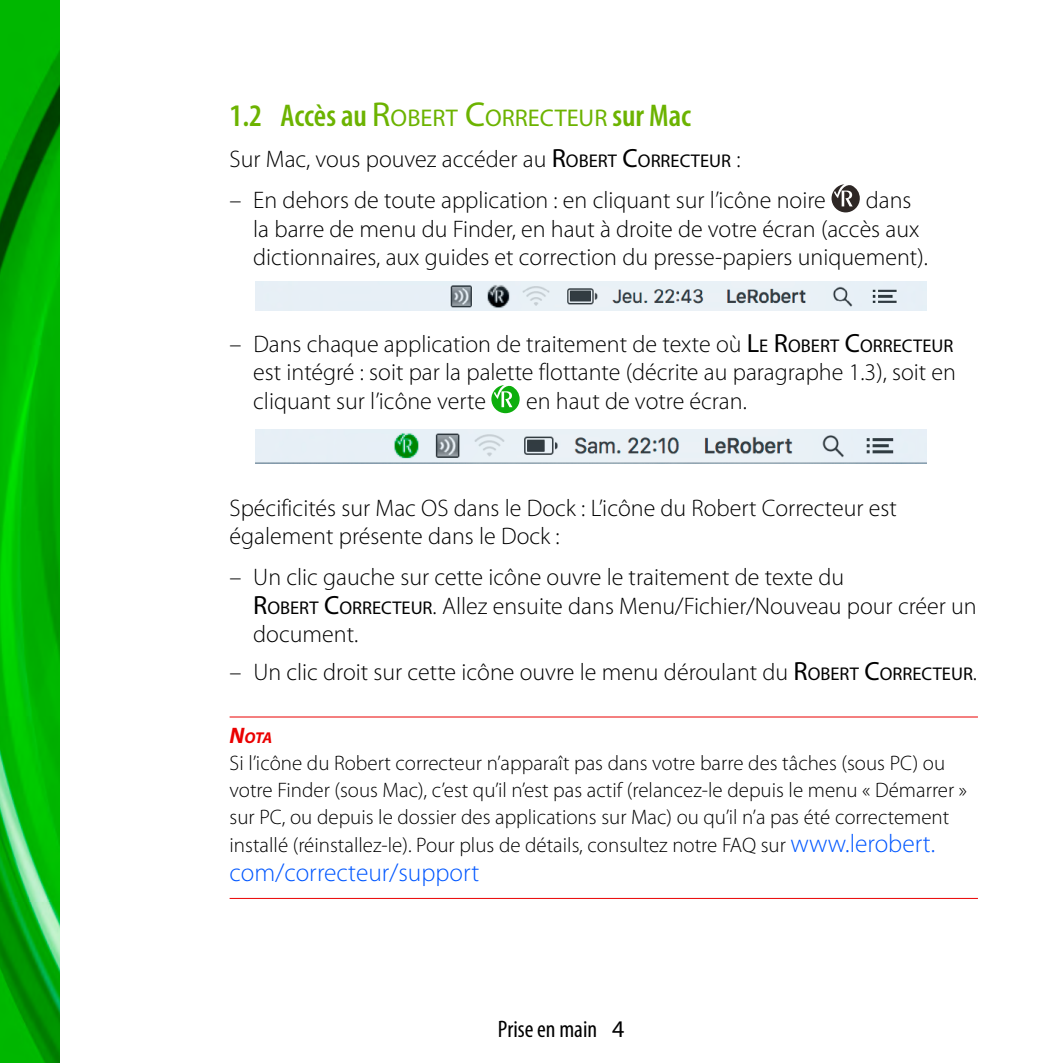
<style>
.page{position:relative;width:1063px;height:1063px;background:#fff}
.page>*{position:absolute;margin:0;border:0;box-sizing:border-box;transform-origin:0 0}
.t1{font:600 condensed 31.5px "Myriad Pro";color:#6cb300}
.t2{font:300 25.5px "Myriad Pro";color:#0057ff}
.t3{font:300 24px/28.5px "Myriad Pro";color:#000}
.t4{font:condensed 24px "Myriad Pro";color:#000}
.t5{font:300 21px/27.6px "Myriad Pro";color:#000}
.t6{font:italic 700 15.6px "Myriad Pro";color:#ea0000}
.s1{font-weight:400;font-stretch:normal;font-size:34.8px}
.s2{font-weight:400;font-stretch:normal;font-size:24.3px}
.s3{font-weight:400;font-size:26.4px}
.s4{font-weight:400;font-size:18.6px}
.s5{font-size:22.5px}
.s6{font-size:25.5px;color:#0057ff}
.s7{font-stretch:normal}
</style>
<div class="page">
<img style="left:0;top:0;width:60px;height:1063px">
<hr style="left:230px;top:716px;width:748px;height:2px;background:#ea0000">
<hr style="left:230px;top:898px;width:748px;height:1px;background:#ea0000">
<svg style="left:832px;top:184px;width:28px;height:28px"></svg>
<svg style="left:491px;top:385px;width:29px;height:28px"></svg>
<img style="left:256px;top:282px;width:671px;height:29px">
<img style="left:256px;top:430px;width:670px;height:33px">
<h1 class="t1" style="left:230px;top:96px;width:463px">1.2 Accès au <span class="s1">R</span><span class="s2">OBERT</span> <span class="s1">C</span><span class="s2">ORRECTEUR</span> sur Mac</h1>
<p class="t3" style="left:230px;top:144px;width:512px">Sur Mac, vous pouvez accéder au <span class="s3">R</span><span class="s4">OBERT</span> <span class="s3">C</span><span class="s4">ORRECTEUR</span> :</p>
<p class="t3" style="left:230px;top:186px;width:598px">– En dehors de toute application : en cliquant sur l’icône noire</p>
<p class="t3" style="left:253px;top:186px;width:676px;text-indent:613px">dans la barre de menu du Finder, en haut à droite de votre écran (accès aux dictionnaires, aux guides et correction du presse-papiers uniquement).</p>
<p class="t3" style="left:253px;top:329px;width:704px;text-align:justify;text-indent:-24px">– Dans chaque application de traitement de texte où <span class="s3">L</span><span class="s4">E</span> <span class="s3">R</span><span class="s4">OBERT</span> <span class="s3">C</span><span class="s4">ORRECTEUR </span>est intégré : soit par la palette flottante (décrite au paragraphe 1.3), soit en cliquant sur l’icône verte</p>
<p class="t3" style="left:526px;top:386px;width:222px">en haut de votre écran.</p>
<p class="t3" style="left:230px;top:493px;width:669px">Spécificités sur Mac OS dans le Dock : L’icône du Robert Correcteur est également présente dans le Dock :</p>
<p class="t3" style="left:253px;top:563px;width:725px;text-indent:-24px">– Un clic gauche sur cette icône ouvre le traitement de texte du<br><span class="s3">R</span><span class="s4">OBERT</span> <span class="s3">C</span><span class="s4">ORRECTEUR</span>. Allez ensuite dans Menu/Fichier/Nouveau pour créer un document.</p>
<p class="t3" style="left:230px;top:657px;width:749px">– Un clic droit sur cette icône ouvre le menu déroulant du <span class="s3">R</span><span class="s4">OBERT</span> <span class="s3">C</span><span class="s4">ORRECTEUR</span>.</p>
<p class="t6" style="left:230px;top:728px;width:44px"><span class="s5">N</span>ota</p>
<p class="t5" style="left:230px;top:749px;width:739px">Si l’icône du Robert correcteur n’apparaît pas dans votre barre des tâches (sous PC) ou votre Finder (sous Mac), c’est qu’il n’est pas actif (relancez-le depuis le menu « Démarrer » sur PC, ou depuis le dossier des applications sur Mac) ou qu’il n’a pas été correctement installé (réinstallez-le). Pour plus de détails, consultez notre FAQ sur <span class="s6">www.lerobert.</span></p>
<p class="t2" style="left:230px;top:857px;width:251px">com/correcteur/support</p>
<p class="t4" style="left:498px;top:1015px;width:128px">Prise en main <span class="s7">4</span></p>
</div>
